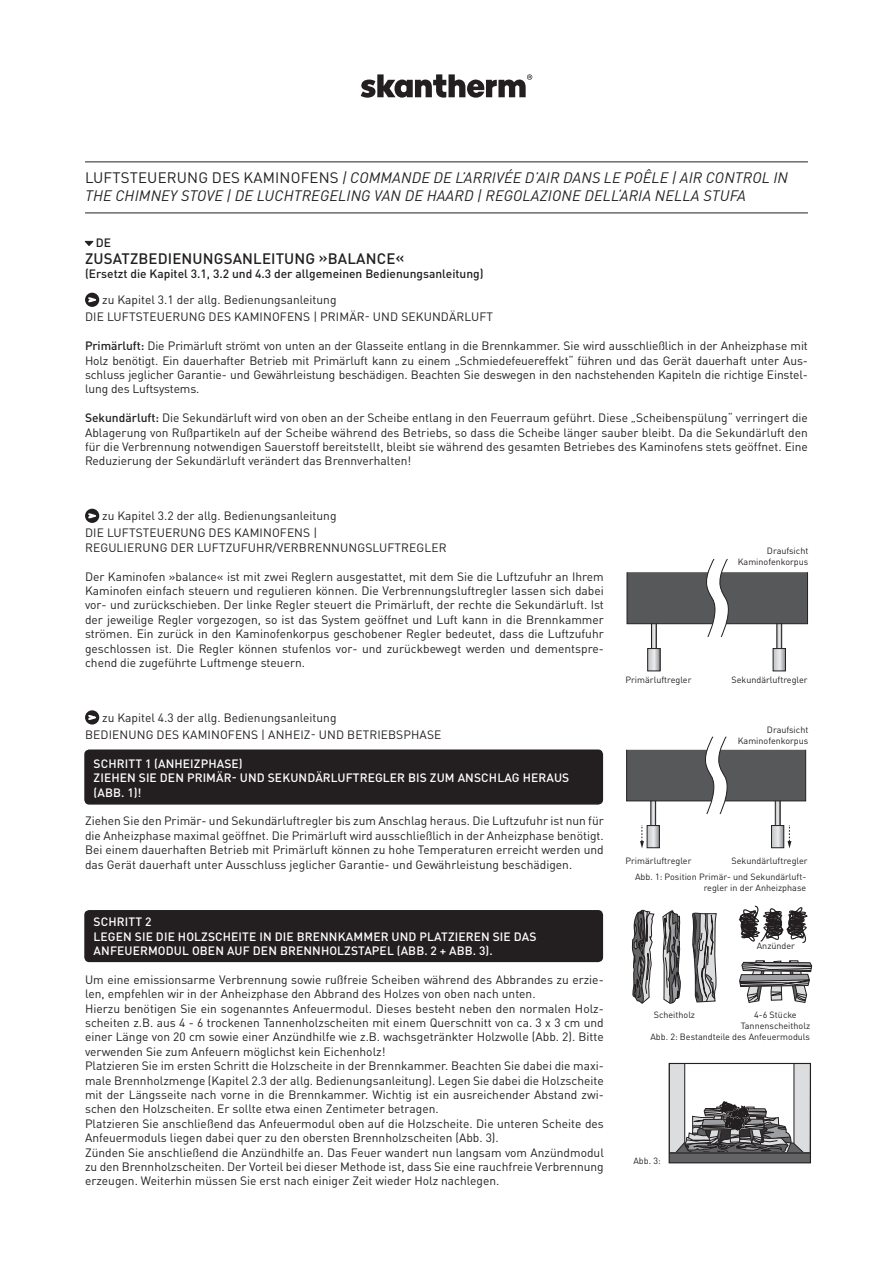
<style>
.page{position:relative;width:893px;height:1263px;background:#fff}
.page>*{position:absolute;margin:0;border:0;box-sizing:border-box;transform-origin:0 0}
.t1{font:italic 15px/18px "DIN Pro";letter-spacing:.01em;color:#231f20}
.t2{font:500 15px "DIN Pro";letter-spacing:.01em;color:#231f20}
.t3{font:12px/14.4px "DIN Pro";color:#231f20}
.t4{font:500 12px/14.4px "DIN Pro";letter-spacing:.01em;color:#fff}
.t5{font:500 12px "DIN Pro";color:#231f20}
.t6{font:9px/10.8px "DIN Pro";color:#231f20;text-align:right}
.s1{font-style:normal}
.s2{font-weight:500}
</style>
<div class="page">
<div style="left:85px;top:911px;width:517px;height:50px;background:#231f20;border-radius:4px"></div>
<div style="left:84px;top:910px;width:519px;height:52px;border:2px solid #231f20;border-radius:4px"></div>
<div style="left:85px;top:750px;width:517px;height:54px;background:#231f20;border-radius:4px"></div>
<div style="left:84px;top:749px;width:519px;height:56px;border:2px solid #231f20;border-radius:4px"></div>
<svg style="left:361px;top:74px;width:171px;height:24px"></svg>
<svg style="left:85px;top:241px;width:9px;height:5px"></svg>
<div style="left:85px;top:293px;width:14px;height:14px;background:#231f20;border-radius:50%"></div>
<svg style="left:88px;top:297px;width:8px;height:5px"></svg>
<div style="left:85px;top:509px;width:14px;height:14px;background:#231f20;border-radius:50%"></div>
<svg style="left:88px;top:513px;width:8px;height:5px"></svg>
<div style="left:85px;top:710px;width:14px;height:14px;background:#231f20;border-radius:50%"></div>
<svg style="left:88px;top:715px;width:8px;height:5px"></svg>
<hr style="left:85px;top:213px;width:723px;height:1px;background:#231f20">
<hr style="left:85px;top:161px;width:723px;height:1px;background:#231f20">
<svg style="left:739px;top:960px;width:74px;height:43px"></svg>
<svg style="left:692px;top:912px;width:25px;height:91px;background:#949394"></svg>
<svg style="left:662px;top:910px;width:19px;height:94px;background:#848385"></svg>
<svg style="left:632px;top:909px;width:23px;height:95px"></svg>
<svg style="left:738px;top:905px;width:70px;height:38px"></svg>
<div style="left:651px;top:618px;width:5px;height:34px;background:#dcdddf"></div>
<div style="left:651px;top:617px;width:6px;height:36px;border:1px solid #231f20"></div>
<svg style="left:649px;top:650px;width:9px;height:19px"></svg>
<div style="left:647px;top:648px;width:13px;height:23px;border:1px solid #231f20"></div>
<svg style="left:778px;top:624px;width:2px;height:24px"></svg>
<div style="left:776px;top:617px;width:6px;height:36px;border:1px solid #231f20"></div>
<svg style="left:775px;top:650px;width:9px;height:19px"></svg>
<div style="left:773px;top:648px;width:13px;height:23px;border:1px solid #231f20"></div>
<div style="left:627px;top:572px;width:181px;height:52px;background:#57585a;border:1px solid #231f20"></div>
<svg style="left:704px;top:558px;width:25px;height:79px"></svg>
<svg style="left:671px;top:1065px;width:138px;height:88px"></svg>
<div style="left:669px;top:1153px;width:141px;height:10px;background:#3e3e3f"></div>
<div style="left:669px;top:1154px;width:141px;height:9px;background:#636366"></div>
<div style="left:669px;top:1063px;width:142px;height:100px;border:1px solid #231f20"></div>
<svg style="left:652px;top:801px;width:2px;height:24px"></svg>
<div style="left:650px;top:794px;width:6px;height:35px;border:1px solid #231f20"></div>
<svg style="left:649px;top:827px;width:9px;height:19px"></svg>
<div style="left:647px;top:825px;width:13px;height:23px;border:1px solid #231f20"></div>
<div style="left:775px;top:795px;width:5px;height:34px;background:#dfe0e2"></div>
<div style="left:775px;top:794px;width:5px;height:35px;border:1px solid #231f20"></div>
<svg style="left:773px;top:827px;width:9px;height:19px"></svg>
<div style="left:771px;top:825px;width:13px;height:23px;border:1px solid #231f20"></div>
<div style="left:626px;top:749px;width:180px;height:52px;background:#57585a;border:1px solid #231f20"></div>
<svg style="left:703px;top:736px;width:25px;height:79px"></svg>
<svg style="left:787px;top:825px;width:4px;height:23px"></svg>
<svg style="left:640px;top:825px;width:4px;height:23px"></svg>
<p class="t1" style="left:85px;top:167px;width:704px"><span class="s1">LUFTSTEUERUNG DES KAMINOFENS</span> | COMMANDE DE L’ARRIVÉE D’AIR DANS LE POÊLE | AIR CONTROL IN<br>THE CHIMNEY STOVE | DE LUCHTREGELING VAN DE HAARD | REGOLAZIONE DELL‘ARIA NELLA STUFA</p>
<p class="t5" style="left:96px;top:233px;width:17px">DE</p>
<p class="t2" style="left:85px;top:246px;width:321px">ZUSATZBEDIENUNGSANLEITUNG »BALANCE«</p>
<p class="t5" style="left:85px;top:264px;width:400px">(Ersetzt die Kapitel 3.1, 3.2 und 4.3 der allgemeinen Bedienungsanleitung)</p>
<p class="t3" style="left:85px;top:290px;width:409px;line-height:17.4px;text-indent:17px">zu Kapitel 3.1 der allg. Bedienungsanleitung<br>DIE LUFTSTEUERUNG DES KAMINOFENS | PRIMÄR- UND SEKUNDÄRLUFT</p>
<p class="t3" style="left:85px;top:337px;width:724px;text-align:justify"><span class="s2">Primärluft:</span> Die Primärluft strömt von unten an der Glasseite entlang in die Brennkammer. Sie wird ausschließlich in der Anheizphase mit Holz benötigt. Ein dauerhafter Betrieb mit Primärluft kann zu einem „Schmiedefeuereffekt“ führen und das Gerät dauerhaft unter Aus&shy;schluss jeglicher Garantie- und Gewährleistung beschädigen. Beachten Sie deswegen in den nachstehenden Kapiteln die richtige Einstel&shy;lung des Luftsystems.</p>
<p class="t3" style="left:85px;top:409px;width:724px;text-align:justify"><span class="s2">Sekundärluft:</span> Die Sekundärluft wird von oben an der Scheibe entlang in den Feuerraum geführt. Diese „Scheibenspülung“ verringert die Ablagerung von Rußpartikeln auf der Scheibe während des Betriebs, so dass die Scheibe länger sauber bleibt. Da die Sekundärluft den für die Verbrennung notwendigen Sauerstoff bereitstellt, bleibt sie während des gesamten Betriebes des Kaminofens stets geöffnet. Eine Reduzierung der Sekundärluft verändert das Brennverhalten!</p>
<p class="t3" style="left:85px;top:506px;width:253px;line-height:17.4px;text-indent:17px">zu Kapitel 3.2 der allg. Bedienungsanleitung<br>DIE LUFTSTEUERUNG DES KAMINOFENS |</p>
<p class="t3" style="left:85px;top:539px;width:363px">REGULIERUNG DER LUFTZUFUHR/VERBRENNUNGSLUFTREGLER</p>
<p class="t3" style="left:85px;top:568px;width:520px;text-align:justify">Der Kaminofen »balance« ist mit zwei Reglern ausgestattet, mit dem Sie die Luftzufuhr an Ihrem Kaminofen einfach steuern und regulieren können. Die Verbrennungsluftregler lassen sich dabei vor- und zurückschieben. Der linke Regler steuert die Primärluft, der rechte die Sekundärluft. Ist der jeweilige Regler vorgezogen, so ist das System geöffnet und Luft kann in die Brennkammer strömen. Ein zurück in den Kaminofenkorpus geschobener Regler bedeutet, dass die Luftzufuhr geschlossen ist. Die Regler können stufenlos vor- und zurückbewegt werden und dementspre&shy;chend die zugeführte Luftmenge steuern.</p>
<p class="t3" style="left:85px;top:707px;width:358px;line-height:17.4px;text-indent:17px">zu Kapitel 4.3 der allg. Bedienungsanleitung<br>BEDIENUNG DES KAMINOFENS | ANHEIZ- UND BETRIEBSPHASE</p>
<p class="t4" style="left:94px;top:755px;width:477px">SCHRITT 1 (ANHEIZPHASE)<br>ZIEHEN SIE DEN PRIMÄR- UND SEKUNDÄRLUFTREGLER BIS ZUM ANSCHLAG HERAUS (ABB. 1)!</p>
<p class="t3" style="left:85px;top:813px;width:520px;text-align:justify">Ziehen Sie den Primär- und Sekundärluftregler bis zum Anschlag heraus. Die Luftzufuhr ist nun für die Anheizphase maximal geöffnet. Die Primärluft wird ausschließlich in der Anheizphase benötigt.<br>Bei einem dauerhaften Betrieb mit Primärluft können zu hohe Temperaturen erreicht werden und das Gerät dauerhaft unter Ausschluss jeglicher Garantie- und Gewährleistung beschädigen.</p>
<p class="t4" style="left:94px;top:913px;width:444px">SCHRITT 2<br>LEGEN SIE DIE HOLZSCHEITE IN DIE BRENNKAMMER UND PLATZIEREN SIE DAS<br>ANFEUERMODUL OBEN AUF DEN BRENNHOLZSTAPEL (ABB. 2 + ABB. 3).</p>
<p class="t3" style="left:85px;top:971px;width:520px">Um eine emissionsarme Verbrennung sowie rußfreie Scheiben während des Abbrandes zu erzie&shy;len, empfehlen wir in der Anheizphase den Abbrand des Holzes von oben nach unten.<br>Hierzu benötigen Sie ein sogenanntes Anfeuermodul. Dieses besteht neben den normalen Holz&shy;scheiten z.B. aus 4 - 6 trockenen Tannenholzscheiten mit einem Querschnitt von ca. 3 x 3 cm und einer Länge von 20 cm sowie einer Anzündhilfe wie z.B. wachsgetränkter Holzwolle (Abb. 2). Bitte verwenden Sie zum Anfeuern möglichst kein Eichenholz!<br>Platzieren Sie im ersten Schritt die Holzscheite in der Brennkammer. Beachten Sie dabei die maxi&shy;male Brennholzmenge (Kapitel 2.3 der allg. Bedienungsanleitung). Legen Sie dabei die Holzscheite mit der Längsseite nach vorne in die Brennkammer. Wichtig ist ein ausreichender Abstand zwi&shy;schen den Holzscheiten. Er sollte etwa einen Zentimeter betragen.<br>Platzieren Sie anschließend das Anfeuermodul oben auf die Holzscheite. Die unteren Scheite des Anfeuermoduls liegen dabei quer zu den obersten Brennholzscheiten (Abb. 3).<br>Zünden Sie anschließend die Anzündhilfe an. Das Feuer wandert nun langsam vom Anzündmodul zu den Brennholzscheiten. Der Vorteil bei dieser Methode ist, dass Sie eine rauchfreie Verbrennung erzeugen. Weiterhin müssen Sie erst nach einiger Zeit wieder Holz nachlegen.</p>
<p class="t6" style="left:738px;top:545px;width:72px">Draufsicht<br>Kaminofenkorpus</p>
<p class="t6" style="left:625px;top:674px;width:67px">Primärluftregler</p>
<p class="t6" style="left:731px;top:674px;width:78px">Sekundärluftregler</p>
<p class="t6" style="left:738px;top:723px;width:72px">Draufsicht<br>Kaminofenkorpus</p>
<p class="t6" style="left:625px;top:854px;width:67px">Primärluftregler</p>
<p class="t6" style="left:731px;top:854px;width:78px">Sekundärluftregler</p>
<p class="t6" style="left:635px;top:870px;width:173px">Abb. 1: Position Primär- und Sekundärluft&shy;regler in der Anheizphase</p>
<p class="t6" style="left:757px;top:939px;width:40px">Anzünder</p>
<p class="t6" style="left:654px;top:1008px;width:43px">Scheitholz</p>
<p class="t6" style="left:741px;top:1008px;width:71px;text-align:center">4-6 Stücke<br>Tannenscheitholz</p>
<p class="t6" style="left:650px;top:1031px;width:161px">Abb. 2: Bestandteile des Anfeuermoduls</p>
<p class="t6" style="left:633px;top:1154px;width:29px">Abb. 3:</p>
</div>
